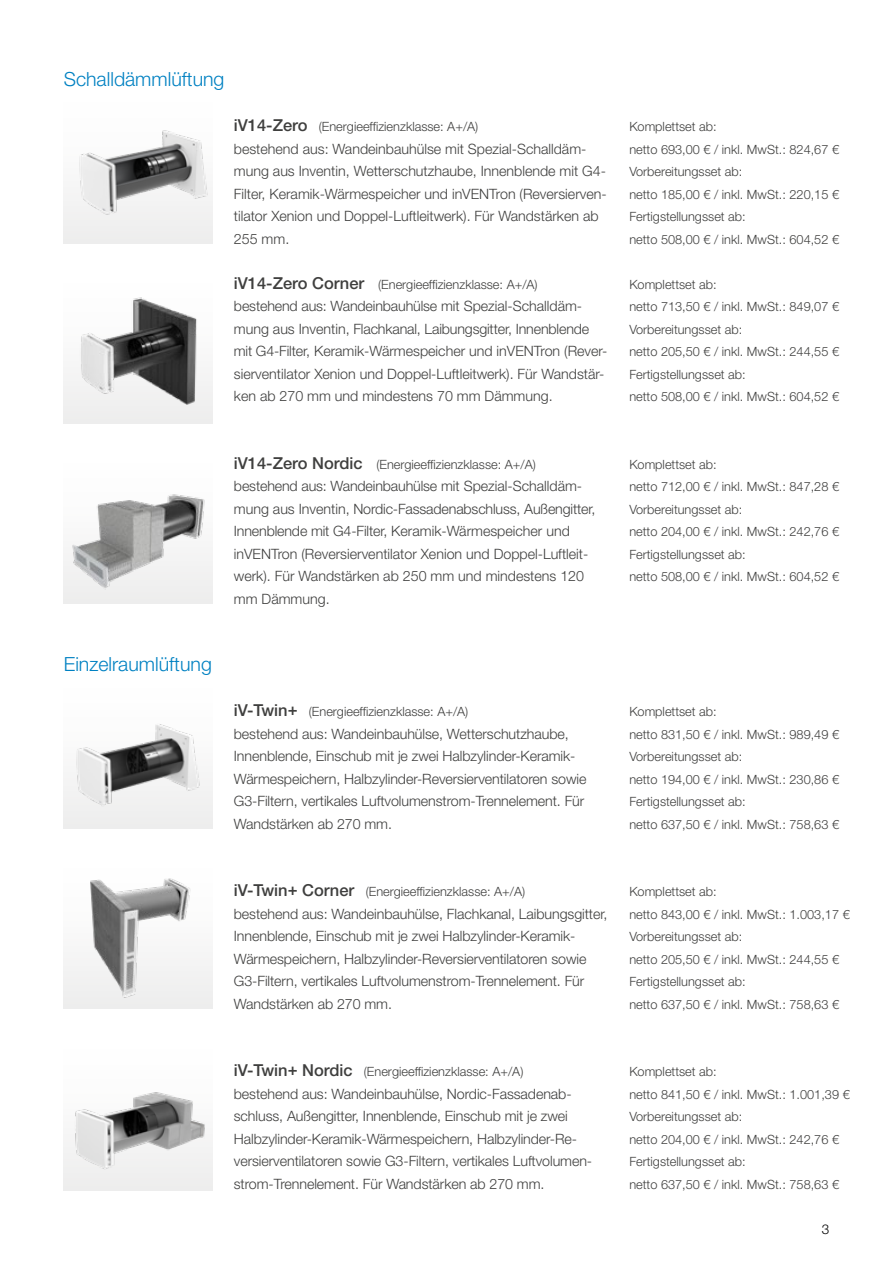
<style>
.page{position:relative;width:893px;height:1263px;background:#fff}
.page>*{position:absolute;margin:0;border:0;box-sizing:border-box;transform-origin:0 0}
.t1{font:300 19.5px "Helvetica Neue LT Std";color:#0081c2}
.t2{font:300 14.25px/22.5px "Helvetica Neue LT Std";letter-spacing:-.005em;color:#3f3f3e}
.t3{font:300 13.5px "Helvetica Neue LT Std";color:#000}
.t4{font:300 12.75px "Helvetica Neue LT Std";color:#3f3f3e}
.s1{font-weight:500;font-size:16.5px}
</style>
<div class="page">
<img style="left:64px;top:724px;width:149px;height:105px">
<img style="left:64px;top:878px;width:149px;height:131px">
<img style="left:64px;top:1092px;width:149px;height:99px">
<img style="left:64px;top:297px;width:149px;height:127px">
<img style="left:64px;top:494px;width:149px;height:110px">
<div style="left:64px;top:95px;width:149px;height:149px;background:linear-gradient(to bottom,#fff,#eee)"></div>
<img style="left:73px;top:107px;width:140px;height:137px">
<p class="t1" style="left:64px;top:67px;width:162px">Schalldämmlüftung</p>
<p class="t4" style="left:234px;top:119px;width:246px"><span class="s1">iV14-Zero</span> (Energieeffizienzklasse: A+/A)</p>
<p class="t2" style="left:234px;top:137px;width:374px">bestehend aus: Wandeinbauhülse mit Spezial-Schalldäm&shy;mung aus Inventin, Wetterschutzhaube, Innenblende mit G4- Filter, Keramik-Wärmespeicher und inVENTron (Reversierven&shy;tilator Xenion und Doppel-Luftleitwerk). Für Wandstärken ab 255 mm.</p>
<p class="t4" style="left:234px;top:276px;width:305px"><span class="s1">iV14-Zero Corner</span> (Energieeffizienzklasse: A+/A)</p>
<p class="t2" style="left:234px;top:295px;width:375px">bestehend aus: Wandeinbauhülse mit Spezial-Schalldäm&shy;mung aus Inventin, Flachkanal, Laibungsgitter, Innenblende mit G4-Filter, Keramik-Wärmespeicher und inVENTron (Rever&shy;sierventilator Xenion und Doppel-Luftleitwerk). Für Wandstär&shy;ken ab 270 mm und mindestens 70 mm Dämmung.</p>
<p class="t1" style="left:64px;top:652px;width:150px">Einzelraumlüftung</p>
<p class="t4" style="left:234px;top:456px;width:303px"><span class="s1">iV14-Zero Nordic</span> (Energieeffizienzklasse: A+/A)</p>
<p class="t2" style="left:234px;top:475px;width:363px">bestehend aus: Wandeinbauhülse mit Spezial-Schalldäm&shy;mung aus Inventin, Nordic-Fassadenabschluss, Außengitter, Innenblende mit G4-Filter, Keramik-Wärmespeicher und inVENTron (Reversierventilator Xenion und Doppel-Luftleit&shy;werk). Für Wandstärken ab 250 mm und mindestens 120 mm Dämmung.</p>
<p class="t4" style="left:234px;top:704px;width:236px"><span class="s1">iV-Twin+</span> (Energieeffizienzklasse: A+/A)</p>
<p class="t2" style="left:234px;top:722px;width:354px">bestehend aus: Wandeinbauhülse, Wetterschutzhaube, Innenblende, Einschub mit je zwei Halbzylinder-Keramik-Wärmespeichern, Halbzylinder-Reversierventilatoren sowie G3-Filtern, vertikales Luftvolumenstrom-Trennelement. Für Wandstärken ab 270 mm.</p>
<p class="t4" style="left:234px;top:884px;width:293px"><span class="s1">iV-Twin+ Corner</span> (Energieeffizienzklasse: A+/A)</p>
<p class="t2" style="left:234px;top:902px;width:375px">bestehend aus: Wandeinbauhülse, Flachkanal, Laibungsgitter, Innenblende, Einschub mit je zwei Halbzylinder-Keramik-Wärmespeichern, Halbzylinder-Reversierventilatoren sowie G3-Filtern, vertikales Luftvolumenstrom-Trennelement. Für Wandstärken ab 270 mm.</p>
<p class="t4" style="left:234px;top:1064px;width:291px"><span class="s1">iV-Twin+ Nordic</span> (Energieeffizienzklasse: A+/A)</p>
<p class="t2" style="left:234px;top:1082px;width:360px">bestehend aus: Wandeinbauhülse, Nordic-Fassadenab&shy;schluss, Außengitter, Innenblende, Einschub mit je zwei Halbzylinder-Keramik-Wärmespeichern, Halbzylinder-Re&shy;versierventilatoren sowie G3-Filtern, vertikales Luftvolumen&shy;strom-Trennelement. Für Wandstärken ab 270 mm.</p>
<p class="t4" style="left:629px;top:119px;width:89px">Komplettset ab:</p>
<p class="t4" style="left:629px;top:141px;width:211px">netto 693,00 € / inkl. MwSt.: 824,67 €</p>
<p class="t4" style="left:629px;top:164px;width:114px">Vorbereitungsset ab:</p>
<p class="t4" style="left:629px;top:186px;width:211px">netto 185,00 € / inkl. MwSt.: 220,15 €</p>
<p class="t4" style="left:629px;top:209px;width:118px">Fertigstellungsset ab:</p>
<p class="t4" style="left:629px;top:231px;width:211px">netto 508,00 € / inkl. MwSt.: 604,52 €</p>
<p class="t4" style="left:629px;top:276px;width:89px">Komplettset ab:</p>
<p class="t4" style="left:629px;top:299px;width:211px">netto 713,50 € / inkl. MwSt.: 849,07 €</p>
<p class="t4" style="left:629px;top:321px;width:114px">Vorbereitungsset ab:</p>
<p class="t4" style="left:629px;top:344px;width:211px">netto 205,50 € / inkl. MwSt.: 244,55 €</p>
<p class="t4" style="left:629px;top:366px;width:118px">Fertigstellungsset ab:</p>
<p class="t4" style="left:629px;top:389px;width:211px">netto 508,00 € / inkl. MwSt.: 604,52 €</p>
<p class="t4" style="left:629px;top:456px;width:89px">Komplettset ab:</p>
<p class="t4" style="left:629px;top:479px;width:211px">netto 712,00 € / inkl. MwSt.: 847,28 €</p>
<p class="t4" style="left:629px;top:501px;width:114px">Vorbereitungsset ab:</p>
<p class="t4" style="left:629px;top:524px;width:211px">netto 204,00 € / inkl. MwSt.: 242,76 €</p>
<p class="t4" style="left:629px;top:546px;width:118px">Fertigstellungsset ab:</p>
<p class="t4" style="left:629px;top:569px;width:211px">netto 508,00 € / inkl. MwSt.: 604,52 €</p>
<p class="t4" style="left:629px;top:704px;width:89px">Komplettset ab:</p>
<p class="t4" style="left:629px;top:726px;width:211px">netto 831,50 € / inkl. MwSt.: 989,49 €</p>
<p class="t4" style="left:629px;top:749px;width:114px">Vorbereitungsset ab:</p>
<p class="t4" style="left:629px;top:771px;width:211px">netto 194,00 € / inkl. MwSt.: 230,86 €</p>
<p class="t4" style="left:629px;top:794px;width:118px">Fertigstellungsset ab:</p>
<p class="t4" style="left:629px;top:816px;width:211px">netto 637,50 € / inkl. MwSt.: 758,63 €</p>
<p class="t4" style="left:629px;top:884px;width:89px">Komplettset ab:</p>
<p class="t4" style="left:629px;top:906px;width:222px">netto 843,00 € / inkl. MwSt.: 1.003,17 €</p>
<p class="t4" style="left:629px;top:929px;width:114px">Vorbereitungsset ab:</p>
<p class="t4" style="left:629px;top:951px;width:211px">netto 205,50 € / inkl. MwSt.: 244,55 €</p>
<p class="t4" style="left:629px;top:974px;width:118px">Fertigstellungsset ab:</p>
<p class="t4" style="left:629px;top:996px;width:211px">netto 637,50 € / inkl. MwSt.: 758,63 €</p>
<p class="t4" style="left:629px;top:1064px;width:89px">Komplettset ab:</p>
<p class="t4" style="left:629px;top:1086px;width:222px">netto 841,50 € / inkl. MwSt.: 1.001,39 €</p>
<p class="t4" style="left:629px;top:1109px;width:114px">Vorbereitungsset ab:</p>
<p class="t4" style="left:629px;top:1131px;width:211px">netto 204,00 € / inkl. MwSt.: 242,76 €</p>
<p class="t4" style="left:629px;top:1154px;width:118px">Fertigstellungsset ab:</p>
<p class="t4" style="left:629px;top:1176px;width:211px">netto 637,50 € / inkl. MwSt.: 758,63 €</p>
<p class="t3" style="left:822px;top:1221px;width:9px">3</p>
</div>
